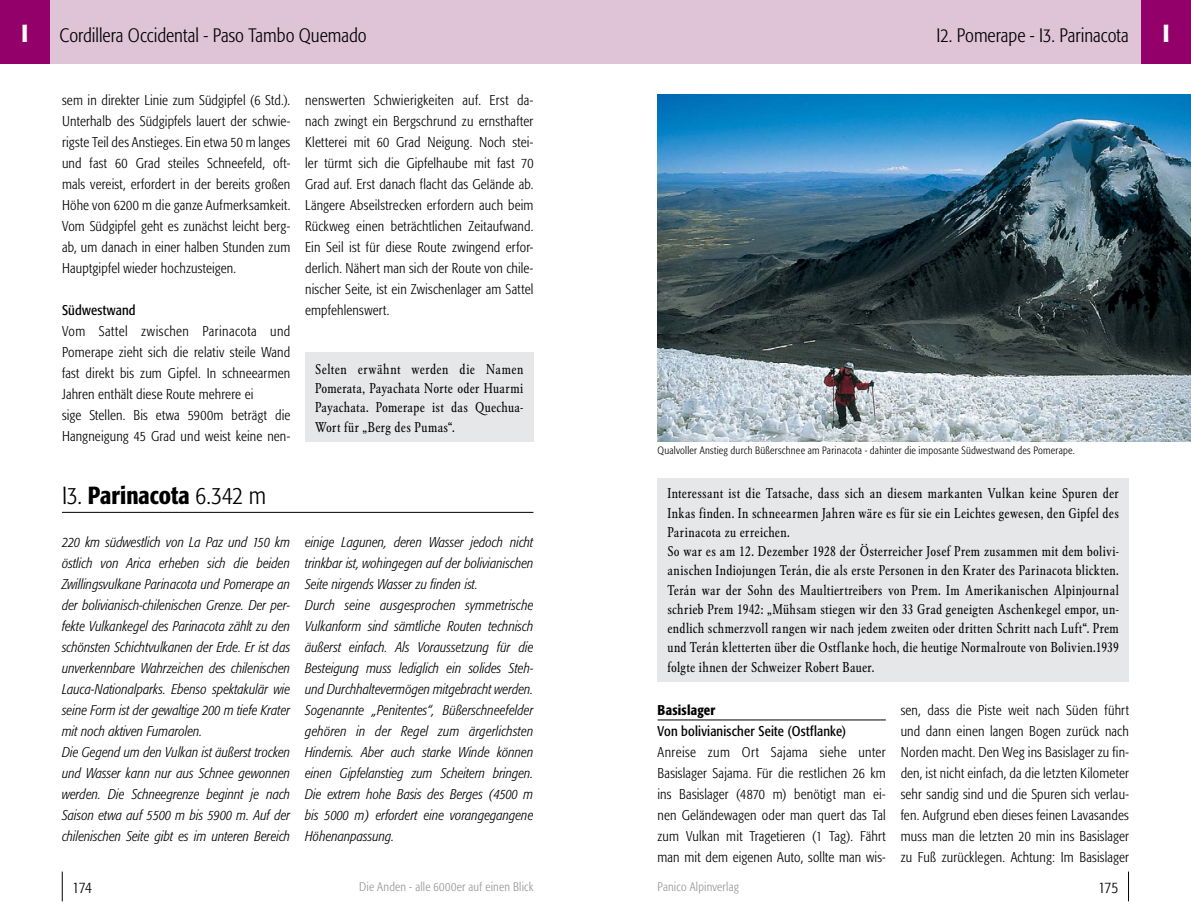
<style>
.page{position:relative;width:1191px;height:918px;background:#fff}
.page>*{position:absolute;margin:0;border:0;box-sizing:border-box;transform-origin:0 0}
.t1{font:500 24.5px "Formata Condensed BQ";color:#000}
.t2{font:500 24.5px "Formata Condensed BQ";color:#fff}
.t3{font:300 19.25px "Formata Condensed BQ";color:#000}
.t4{font:300 15.75px "Formata Condensed BQ";letter-spacing:-.045em;color:#000}
.t5{font:300 14px/21px "Formata Condensed BQ";letter-spacing:.015em;color:#000;text-align:justify}
.t6{font:italic 300 14px/21px "Formata Condensed BQ";color:#000}
.t7{font:14px/19.2px "Garamond Condensed BQ";letter-spacing:.015em;color:#000;text-align:justify}
.t8{font:300 12.25px "Formata Condensed BQ";letter-spacing:.015em;color:#939598}
.t9{font:300 10.5px "Formata Condensed BQ";letter-spacing:.02em;color:#000}
.s1{font-weight:500;font-size:24.5px;color:#fff}
.s2{font-weight:400}
.s3{font-weight:300}
.s4{font-weight:500}
</style>
<div class="page">
<hr style="left:62px;top:871px;width:1px;height:30px;background:#000">
<hr style="left:1128px;top:871px;width:1px;height:30px;background:#000">
<div style="left:657px;top:479px;width:472px;height:203px;background:#e6e7e8"></div>
<div style="left:305px;top:352px;width:228px;height:89px;background:#e6e7e8"></div>
<div style="left:0;top:0;width:752px;height:63px;background:#dfc4d7"></div>
<div style="left:595px;top:0;width:554px;height:63px;background:#dfc4d7"></div>
<div style="left:0;top:0;width:50px;height:63px;background:#940069"></div>
<div style="left:1141px;top:0;width:50px;height:63px;background:#940069"></div>
<hr style="left:62px;top:512px;width:471px;height:1px;background:#000">
<hr style="left:657px;top:719px;width:228px;height:1px;background:#000">
<img style="left:657px;top:94px;width:534px;height:347px">
<p class="t2" style="left:18px;top:19px;width:15px">B</p>
<p class="t3" style="left:128px;top:25px;width:46px">Blanca</p>
<p class="t3" style="left:939px;top:25px;width:235px">A1. Pucajirca - A2. Alpamayo <span class="s1">B</span></p>
<p class="t2" style="left:21px;top:19px;width:8px">I</p>
<p class="t3" style="left:60px;top:25px;width:309px">Cordillera Occidental - Paso Tambo Quemado</p>
<p class="t3" style="left:936px;top:25px;width:194px">I2. Pomerape - I3. Parinacota</p>
<p class="t2" style="left:1162px;top:19px;width:8px">I</p>
<p class="t5" style="left:62px;top:90px;width:230px">sem in direkter Linie zum Südgipfel (6 Std.).<br>Unterhalb des Südgipfels lauert der schwie&shy;rigste Teil des Anstieges. Ein etwa 50 m langes und fast 60 Grad steiles Schneefeld, oft&shy;mals vereist, erfordert in der bereits großen Höhe von 6200 m die ganze Aufmerksamkeit.<br>Vom Südgipfel geht es zunächst leicht berg&shy;ab, um danach in einer halben Stunden zum Hauptgipfel wieder hochzusteigen.</p>
<p class="t5" style="left:62px;top:300px;width:230px;text-align:left"><span class="s2">Südwestwand<br></span>Vom Sattel zwischen Parinacota und Pomerape zieht sich die relativ steile Wand fast direkt bis zum Gipfel. In schneearmen Jahren enthält diese Route mehrere ei<br>sige Stellen. Bis etwa 5900m beträgt die Hangneigung 45 Grad und weist keine nen-</p>
<p class="t5" style="left:305px;top:90px;width:230px">nenswerten Schwierigkeiten auf. Erst da&shy;nach zwingt ein Bergschrund zu ernsthafter Kletterei mit 60 Grad Neigung. Noch stei&shy;ler türmt sich die Gipfelhaube mit fast 70<br>Grad auf. Erst danach flacht das Gelände ab.<br>Längere Abseilstrecken erfordern auch beim Rückweg einen beträchtlichen Zeitaufwand.<br>Ein Seil ist für diese Route zwingend erfor&shy;derlich. Nähert man sich der Route von chile&shy;nischer Seite, ist ein Zwischenlager am Sattel empfehlenswert.</p>
<p class="t7" style="left:315px;top:360px;width:210px">Selten erwähnt werden die Namen Pomerata, Payachata Norte oder Huarmi Payachata. Pomerape ist das Quechua-Wort für „Berg des Pumas“.</p>
<p class="t1" style="left:62px;top:481px;width:205px"><span class="s3">I3.</span> Parinacota <span class="s3">6.342 m</span></p>
<p class="t6" style="left:62px;top:531px;width:230px">220 km südwestlich von La Paz und 150 km östlich von Arica erheben sich die beiden Zwillingsvulkane Parinacota und Pomerape an der bolivianisch-chilenischen Grenze. Der per&shy;fekte Vulkankegel des Parinacota zählt zu den schönsten Schichtvulkanen der Erde. Er ist das unverkennbare Wahrzeichen des chilenischen Lauca-Nationalparks. Ebenso spektakulär wie seine Form ist der gewaltige 200 m tiefe Krater mit noch aktiven Fumarolen.<br>Die Gegend um den Vulkan ist äußerst trocken und Wasser kann nur aus Schnee gewonnen werden. Die Schneegrenze beginnt je nach Saison etwa auf 5500 m bis 5900 m. Auf der chilenischen Seite gibt es im unteren Bereich</p>
<p class="t6" style="left:305px;top:531px;width:230px">einige Lagunen, deren Wasser jedoch nicht trinkbar ist, wohingegen auf der bolivianischen Seite nirgends Wasser zu finden ist.<br>Durch seine ausgesprochen symmetrische Vulkanform sind sämtliche Routen technisch äußerst einfach. Als Voraussetzung für die Besteigung muss lediglich ein solides Steh&shy;und Durchhaltevermögen mitgebracht werden.<br>Sogenannte „Penitentes“, Büßerschneefelder gehören in der Regel zum ärgerlichsten Hindernis. Aber auch starke Winde können einen Gipfelanstieg zum Scheitern bringen.<br>Die extrem hohe Basis des Berges (4500 m bis 5000 m) erfordert eine vorangegangene Höhenanpassung.</p>
<p class="t4" style="left:73px;top:878px;width:21px">174</p>
<p class="t8" style="left:359px;top:880px;width:176px">Die Anden - alle 6000er auf einen Blick</p>
<p class="t9" style="left:657px;top:444px;width:418px">Qualvoller Anstieg durch Büßerschnee am Parinacota - dahinter die imposante Südwestwand des Pomerape.</p>
<p class="t7" style="left:667px;top:484px;width:453px;text-align:left">Interessant ist die Tatsache, dass sich an diesem markanten Vulkan keine Spuren der Inkas finden. In schneearmen Jahren wäre es für sie ein Leichtes gewesen, den Gipfel des Parinacota zu erreichen.<br>So war es am 12. Dezember 1928 der Österreicher Josef Prem zusammen mit dem bolivi&shy;anischen Indiojungen Terán, die als erste Personen in den Krater des Parinacota blickten.<br>Terán war der Sohn des Maultiertreibers von Prem. Im Amerikanischen Alpinjournal schrieb Prem 1942: „Mühsam stiegen wir den 33 Grad geneigten Aschenkegel empor, un&shy;endlich schmerzvoll rangen wir nach jedem zweiten oder dritten Schritt nach Luft“. Prem und Terán kletterten über die Ostflanke hoch, die heutige Normalroute von Bolivien.1939 folgte ihnen der Schweizer Robert Bauer.</p>
<p class="t5" style="left:657px;top:699px;width:230px;text-align:left"><span class="s4">Basislager<br></span><span class="s2">Von bolivianischer Seite (Ostflanke)<br></span>Anreise zum Ort Sajama siehe unter Basislager Sajama. Für die restlichen 26 km ins Basislager (4870 m) benötigt man ei&shy;nen Geländewagen oder man quert das Tal zum Vulkan mit Tragetieren (1 Tag). Fährt man mit dem eigenen Auto, sollte man wis-</p>
<p class="t5" style="left:900px;top:699px;width:230px">sen, dass die Piste weit nach Süden führt und dann einen langen Bogen zurück nach Norden macht. Den Weg ins Basislager zu fin&shy;den, ist nicht einfach, da die letzten Kilometer sehr sandig sind und die Spuren sich verlau&shy;fen. Aufgrund eben dieses feinen Lavasandes muss man die letzten 20 min ins Basislager zu Fuß zurücklegen. Achtung: Im Basislager</p>
<p class="t8" style="left:657px;top:880px;width:83px">Panico Alpinverlag</p>
<p class="t4" style="left:1098px;top:878px;width:21px">175</p>
</div>
